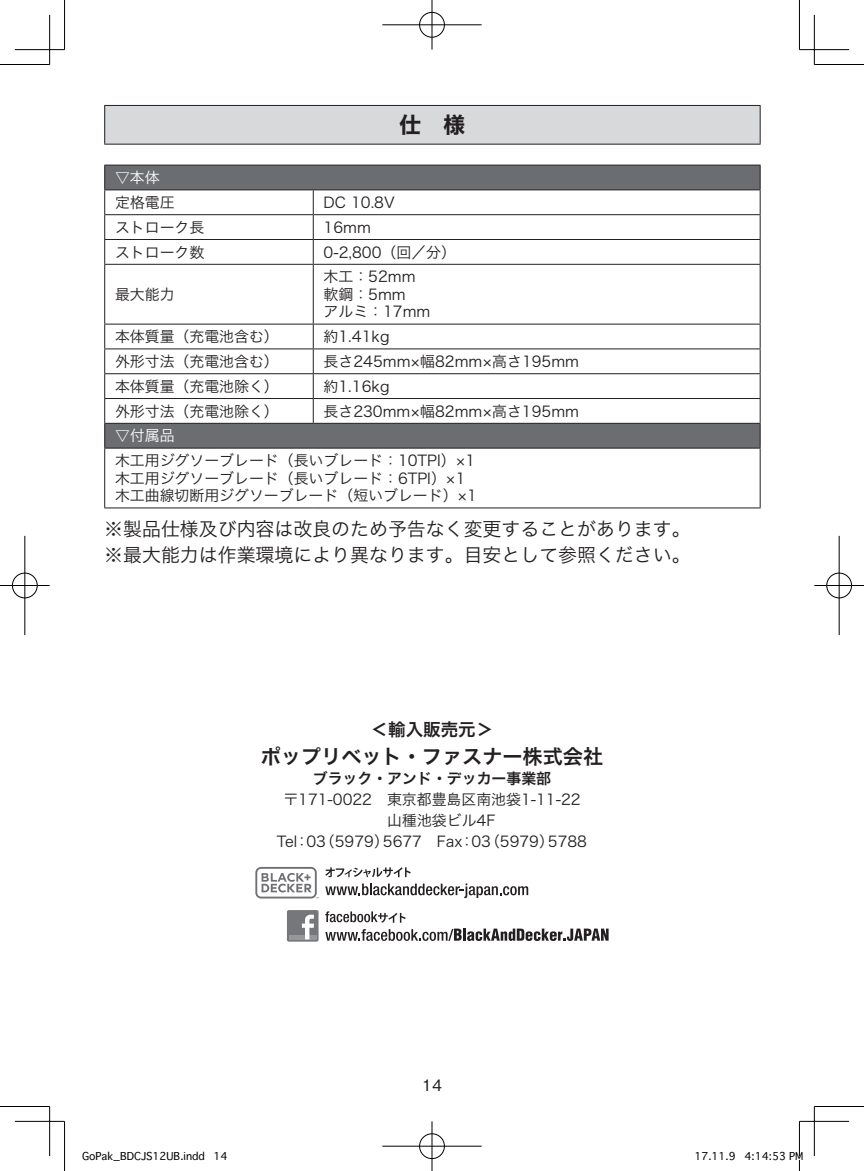
<style>
.page{position:relative;width:864px;height:1171px;background:#fff}
.page>*{position:absolute;margin:0;border:0;box-sizing:border-box;transform-origin:0 0}
.t1{font:21.88px "Hira Kaku Std W7";color:#231f20}
.t2{font:20.12px "Hira Kaku Pro W6";color:#231f20}
.t3{font:18.9px/25.9px "Hira Kaku Pro W3";color:#231f20}
.t4{font:17.5px "Hira Kaku Pro W6";color:#231f20}
.t5{font:500 15.75px "Gothic BBB Pro";color:#231f20}
.t6{font:14.88px/17.5px "Hira Kaku Pro W3";color:#231f20}
.t7{font:14.88px "Hira Kaku Pro W6";color:#231f20}
.t8{font:14.88px "Hira Kaku Pro W3";color:#fff}
.t9{font:10.5px "Osaka";color:#000}
</style>
<div class="page">
<div style="left:105px;top:105px;width:654px;height:39px;background:#d8d9db"></div>
<hr style="left:104px;top:105px;width:656px;height:1px;background:#231f20">
<hr style="left:104px;top:106px;width:1px;height:38px;background:#231f20">
<hr style="left:759px;top:106px;width:1px;height:38px;background:#231f20">
<hr style="left:104px;top:144px;width:656px;height:1px;background:#231f20">
<svg style="left:105px;top:166px;width:654px;height:282px"></svg>
<hr style="left:104px;top:214px;width:209px;height:1px;background:#231f20">
<hr style="left:313px;top:214px;width:447px;height:1px;background:#231f20">
<hr style="left:104px;top:239px;width:209px;height:1px;background:#231f20">
<hr style="left:313px;top:239px;width:447px;height:1px;background:#231f20">
<svg style="left:313px;top:190px;width:1px;height:74px"></svg>
<hr style="left:104px;top:264px;width:209px;height:1px;background:#231f20">
<hr style="left:104px;top:265px;width:1px;height:59px;background:#231f20">
<hr style="left:313px;top:264px;width:447px;height:1px;background:#231f20">
<hr style="left:313px;top:265px;width:1px;height:59px;background:#231f20">
<hr style="left:759px;top:265px;width:1px;height:59px;background:#231f20">
<hr style="left:104px;top:324px;width:209px;height:1px;background:#231f20">
<hr style="left:313px;top:324px;width:447px;height:1px;background:#231f20">
<hr style="left:104px;top:348px;width:209px;height:1px;background:#231f20">
<hr style="left:313px;top:348px;width:447px;height:1px;background:#231f20">
<hr style="left:104px;top:373px;width:209px;height:1px;background:#231f20">
<hr style="left:313px;top:373px;width:447px;height:1px;background:#231f20">
<hr style="left:104px;top:398px;width:209px;height:1px;background:#231f20">
<hr style="left:313px;top:398px;width:447px;height:1px;background:#231f20">
<svg style="left:313px;top:324px;width:1px;height:99px"></svg>
<hr style="left:104px;top:448px;width:1px;height:59px;background:#231f20">
<hr style="left:759px;top:448px;width:1px;height:59px;background:#231f20">
<hr style="left:104px;top:507px;width:209px;height:1px;background:#231f20">
<hr style="left:313px;top:507px;width:447px;height:1px;background:#231f20">
<hr style="left:104px;top:165px;width:209px;height:1px;background:#231f20">
<svg style="left:104px;top:166px;width:1px;height:98px"></svg>
<hr style="left:313px;top:165px;width:447px;height:1px;background:#231f20">
<svg style="left:759px;top:166px;width:1px;height:98px"></svg>
<hr style="left:104px;top:189px;width:209px;height:1px;background:#231f20">
<hr style="left:313px;top:189px;width:447px;height:1px;background:#231f20">
<hr style="left:104px;top:423px;width:209px;height:1px;background:#231f20">
<svg style="left:104px;top:324px;width:1px;height:124px"></svg>
<hr style="left:313px;top:423px;width:447px;height:1px;background:#231f20">
<svg style="left:759px;top:324px;width:1px;height:124px"></svg>
<hr style="left:104px;top:448px;width:209px;height:1px;background:#231f20">
<hr style="left:313px;top:448px;width:447px;height:1px;background:#231f20">
<svg style="left:325px;top:911px;width:283px;height:30px"></svg>
<svg style="left:325px;top:867px;width:85px;height:10px"></svg>
<svg style="left:325px;top:883px;width:203px;height:15px"></svg>
<div style="left:287px;top:910px;width:31px;height:31px;background:#75777a;border-radius:2px"></div>
<hr style="left:289px;top:935px;width:27px;height:4px;background:#95979a">
<svg style="left:302px;top:914px;width:12px;height:25px"></svg>
<svg style="left:255px;top:867px;width:63px;height:31px"></svg>
<hr style="left:0;top:64px;width:50px;height:1px;background:#000">
<hr style="left:814px;top:64px;width:49px;height:1px;background:#000">
<hr style="left:0;top:1106px;width:50px;height:1px;background:#000">
<hr style="left:814px;top:1106px;width:49px;height:1px;background:#000">
<hr style="left:64px;top:0;width:1px;height:50px;background:#000">
<hr style="left:64px;top:1121px;width:1px;height:50px;background:#000">
<hr style="left:798px;top:0;width:1px;height:50px;background:#000">
<hr style="left:798px;top:1121px;width:1px;height:50px;background:#000">
<hr style="left:15px;top:49px;width:49px;height:1px;background:#000">
<hr style="left:799px;top:49px;width:49px;height:1px;background:#000">
<hr style="left:15px;top:1121px;width:49px;height:1px;background:#000">
<hr style="left:799px;top:1121px;width:49px;height:1px;background:#000">
<hr style="left:49px;top:15px;width:1px;height:49px;background:#000">
<hr style="left:49px;top:1106px;width:1px;height:50px;background:#000">
<hr style="left:813px;top:15px;width:1px;height:49px;background:#000">
<hr style="left:813px;top:1106px;width:1px;height:50px;background:#000">
<div style="left:418px;top:11px;width:27px;height:27px;border:2px solid #fff;border-radius:50%"></div>
<hr style="left:382px;top:24px;width:99px;height:2px;background:#fff">
<hr style="left:430px;top:0;width:3px;height:50px;background:#fff">
<div style="left:419px;top:12px;width:25px;height:25px;border:1px solid #000;border-radius:50%"></div>
<hr style="left:382px;top:25px;width:99px;height:1px;background:#000">
<hr style="left:431px;top:0;width:1px;height:50px;background:#000">
<div style="left:418px;top:1132px;width:27px;height:28px;border:2px solid #fff;border-radius:50%"></div>
<hr style="left:382px;top:1145px;width:99px;height:2px;background:#fff">
<hr style="left:430px;top:1121px;width:3px;height:50px;background:#fff">
<div style="left:419px;top:1133px;width:25px;height:26px;border:1px solid #000;border-radius:50%"></div>
<hr style="left:382px;top:1146px;width:99px;height:1px;background:#000">
<hr style="left:431px;top:1121px;width:1px;height:50px;background:#000">
<div style="left:11px;top:572px;width:27px;height:27px;border:2px solid #fff;border-radius:50%"></div>
<hr style="left:0;top:584px;width:50px;height:3px;background:#fff">
<hr style="left:24px;top:536px;width:2px;height:99px;background:#fff">
<div style="left:12px;top:573px;width:25px;height:25px;border:1px solid #000;border-radius:50%"></div>
<hr style="left:0;top:585px;width:50px;height:1px;background:#000">
<hr style="left:25px;top:536px;width:1px;height:99px;background:#000">
<div style="left:825px;top:572px;width:27px;height:27px;border:2px solid #fff;border-radius:50%"></div>
<hr style="left:814px;top:584px;width:49px;height:3px;background:#fff">
<hr style="left:837px;top:536px;width:3px;height:99px;background:#fff">
<div style="left:826px;top:573px;width:25px;height:25px;border:1px solid #000;border-radius:50%"></div>
<hr style="left:814px;top:585px;width:49px;height:1px;background:#000">
<hr style="left:838px;top:536px;width:1px;height:99px;background:#000">
<svg style="left:798px;top:1150px;width:2px;height:11px"></svg>
<h1 class="t1" style="left:399px;top:108px;width:67px">仕　様</h1>
<p class="t8" style="left:115px;top:164px;width:46px">▽本体</p>
<p class="t6" style="left:115px;top:193px;width:61px">定格電圧</p>
<p class="t6" style="left:323px;top:193px;width:73px">DC 10.8V</p>
<p class="t6" style="left:115px;top:217px;width:91px">ストローク長</p>
<p class="t6" style="left:323px;top:217px;width:49px">16mm</p>
<p class="t6" style="left:115px;top:242px;width:91px">ストローク数</p>
<p class="t6" style="left:323px;top:242px;width:134px">0-2,800（回／分）</p>
<p class="t6" style="left:115px;top:284px;width:61px">最大能力</p>
<p class="t6" style="left:323px;top:267px;width:108px">木工：52mm軟鋼：5mm<br>アルミ：17mm</p>
<p class="t6" style="left:115px;top:327px;width:165px">本体質量（充電池含む）</p>
<p class="t6" style="left:323px;top:327px;width:67px">約1.41kg</p>
<p class="t6" style="left:115px;top:351px;width:165px">外形寸法（充電池含む）</p>
<p class="t6" style="left:323px;top:351px;width:257px">長さ245mm×幅82mm×高さ195mm</p>
<p class="t6" style="left:115px;top:376px;width:165px">本体質量（充電池除く）</p>
<p class="t6" style="left:323px;top:376px;width:67px">約1.16kg</p>
<p class="t6" style="left:115px;top:401px;width:165px">外形寸法（充電池除く）</p>
<p class="t6" style="left:323px;top:401px;width:257px">長さ230mm×幅82mm×高さ195mm</p>
<p class="t8" style="left:115px;top:422px;width:61px">▽付属品</p>
<p class="t6" style="left:115px;top:451px;width:363px">木工用ジグソーブレード（長いブレード：10TPI）×1木工用ジグソーブレード（長いブレード：6TPI）×1木工曲線切断用ジグソーブレード（短いブレード）×1</p>
<p class="t3" style="left:104px;top:515px;width:587px">※製品仕様及び内容は改良のため予告なく変更することがあります。※最大能力は作業環境により異なります。目安として参照ください。</p>
<p class="t4" style="left:370px;top:714px;width:124px">＜輸入販売元＞</p>
<h2 class="t2" style="left:261px;top:738px;width:344px">ポップリベット・ファスナー株式会社</h2>
<p class="t7" style="left:313px;top:765px;width:240px">ブラック・アンド・デッカー事業部</p>
<p class="t6" style="left:283px;top:790px;width:298px">〒171-0022　東京都豊島区南池袋1-11-22</p>
<p class="t6" style="left:387px;top:811px;width:110px">山種池袋ビル4F</p>
<p class="t6" style="left:277px;top:832px;width:311px">Tel：03（5979）5677　Fax：03（5979）5788</p>
<p class="t5" style="left:422px;top:1072px;width:21px">14</p>
<p class="t9" style="left:82px;top:1150px;width:147px">GoPak_BDCJS12UB.indd 14</p>
<p class="t9" style="left:694px;top:1150px;width:110px">17.11.9 4:14:53 PM</p>
</div>
